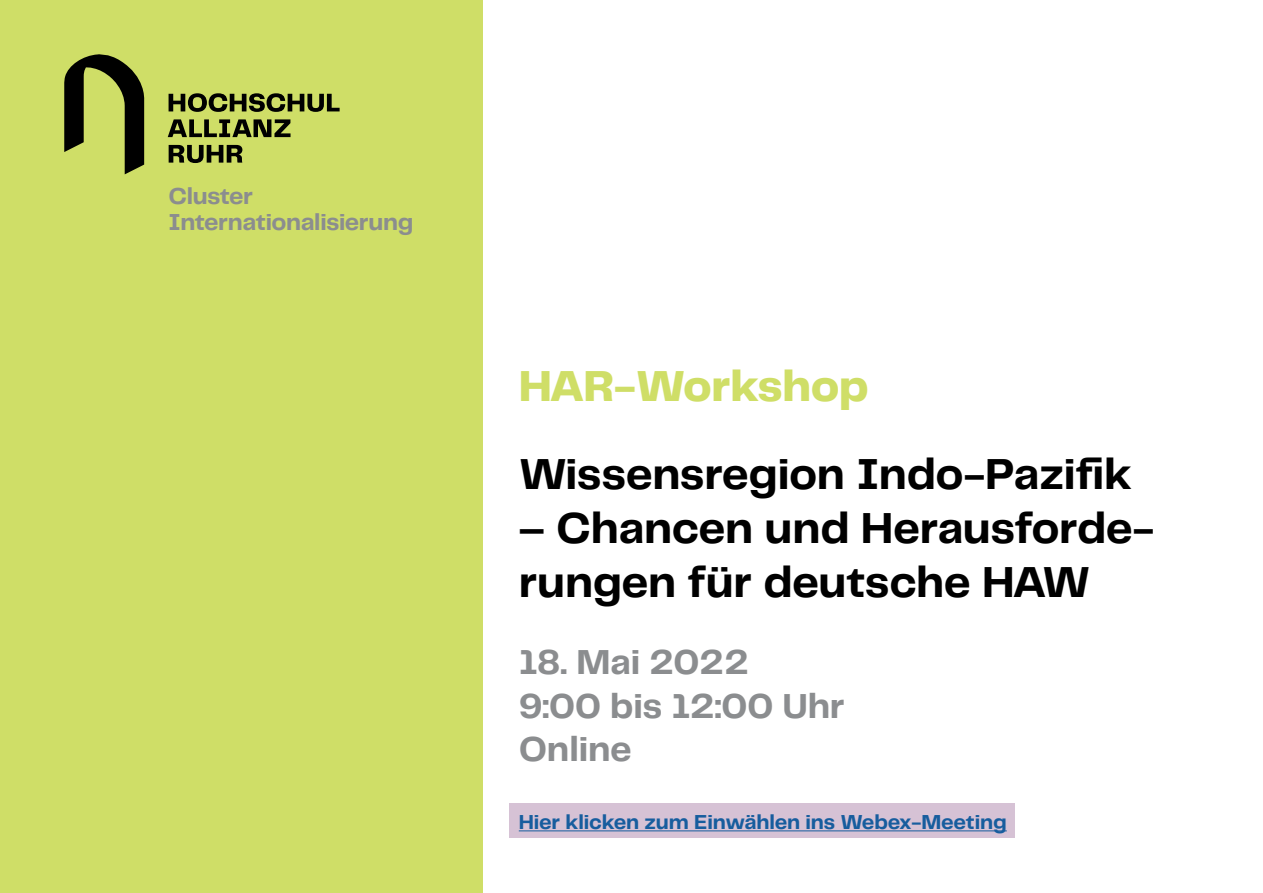
<style>
.page{position:relative;width:1263px;height:893px;background:#fff}
.page>*{position:absolute;margin:0;border:0;box-sizing:border-box;transform-origin:0 0}
.t1{font:700 45px/54px "PP Telegraf";letter-spacing:-.01em;color:#000}
.t2{font:800 45px "PP Telegraf";letter-spacing:-.01em;color:#cfde67}
.t3{font:700 36px/43.2px "PP Telegraf";letter-spacing:-.005em;color:#8b8d8f}
.t4{font:700 24px/25.8px "PP Telegraf";letter-spacing:-.015em;color:#8b8d8f}
.t5{font:700 21px "PP Telegraf";letter-spacing:-.01em;color:#175d9e}
</style>
<div class="page">
<div style="left:0;top:0;width:482px;height:893px;background:#cfde67"></div>
<svg style="left:64px;top:54px;width:276px;height:120px"></svg>
<div style="left:509px;top:804px;width:505px;height:34px;background:#d6c2d5"></div>
<hr style="left:519px;top:830px;width:488px;height:1px;background:#175d9e">
<p class="t4" style="left:169px;top:183px;width:246px">Cluster<br>Internationalisierung</p>
<p class="t2" style="left:519px;top:355px;width:351px">HAR-Workshop</p>
<p class="t1" style="left:519px;top:447px;width:614px">Wissensregion Indo-Pazifik</p>
<p class="t1" style="left:519px;top:501px;width:637px">– Chancen und Herausforde&shy;rungen für deutsche HAW</p>
<p class="t3" style="left:519px;top:641px;width:327px">18. Mai 2022<br>9:00 bis 12:00 Uhr<br>Online</p>
<p class="t5" style="left:519px;top:808px;width:489px">Hier klicken zum Einwählen ins Webex-Meeting</p>
</div>
